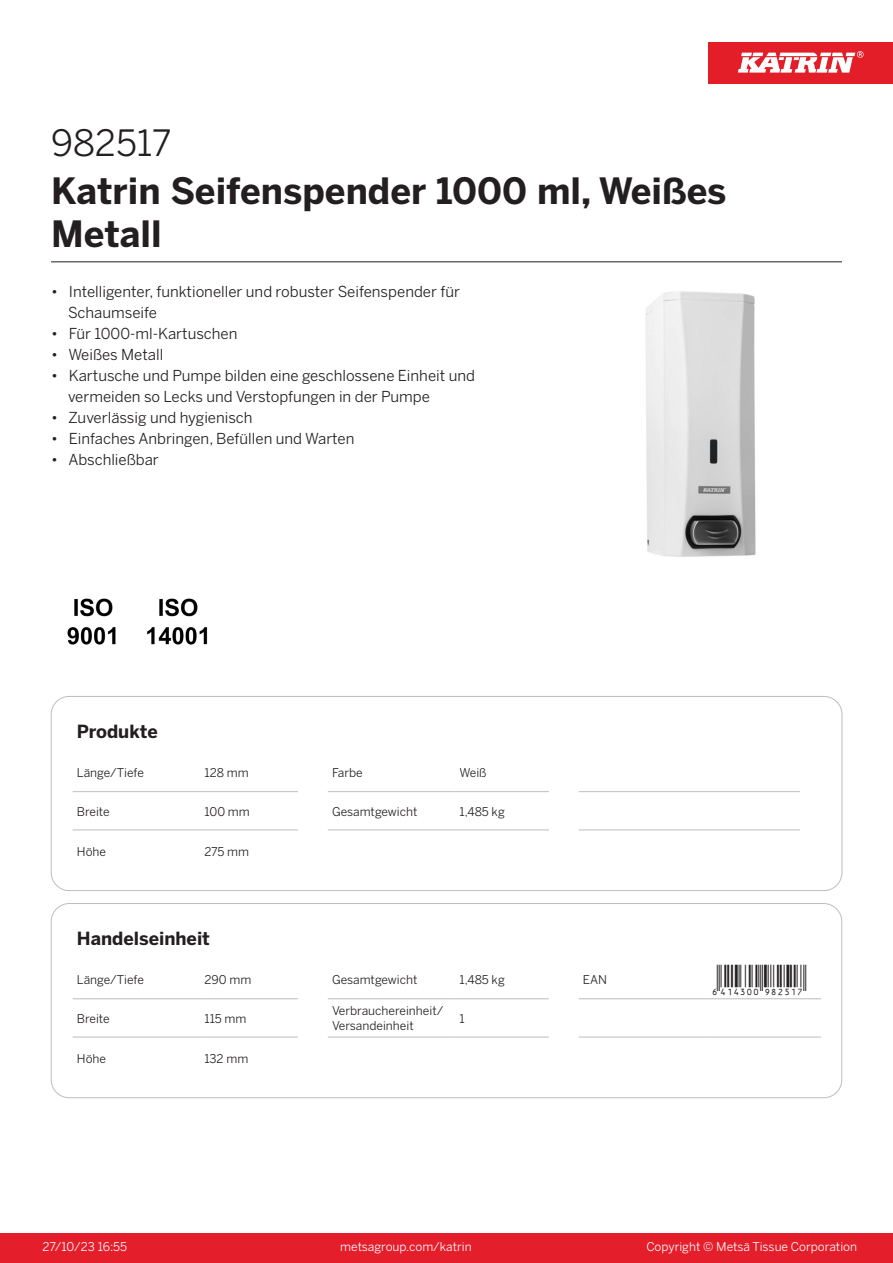
<style>
.page{position:relative;width:893px;height:1263px;background:#fff}
.page>*{position:absolute;margin:0;border:0;box-sizing:border-box;transform-origin:0 0}
.Product_Name{font:700 36px/43.2px "Benton Sans";color:#231f20}
.External_material_co{font:36px "Benton Sans";color:#231f20}
.T_EAN{font:30px "Viisas EAN Matala";color:#231f20}
.T_TableHeader{font:700 18px "Benton Sans";color:#231f20}
.MarketingBullets{font:15px/21px "Benton Sans";color:#231f20}
.T_TableBody{font:12px/14.4px "Benton Sans";color:#231f20}
.t1{font:12px "Benton Sans";color:#fff}
</style>
<div class="page">
<div style="left:0;top:1233px;width:893px;height:30px;background:#e41e2b"></div>
<div style="left:708px;top:43px;width:185px;height:41px;background:#e31e28"></div>
<svg style="left:738px;top:51px;width:126px;height:22px"></svg>
<hr style="left:73px;top:791px;width:127px;height:1px;background:#bcbdc0">
<hr style="left:200px;top:791px;width:98px;height:1px;background:#bcbdc0">
<hr style="left:328px;top:791px;width:127px;height:1px;background:#bcbdc0">
<hr style="left:455px;top:791px;width:94px;height:1px;background:#bcbdc0">
<hr style="left:579px;top:791px;width:127px;height:1px;background:#bcbdc0">
<hr style="left:706px;top:791px;width:94px;height:1px;background:#bcbdc0">
<hr style="left:73px;top:830px;width:127px;height:1px;background:#bcbdc0">
<hr style="left:200px;top:830px;width:98px;height:1px;background:#bcbdc0">
<hr style="left:328px;top:830px;width:127px;height:1px;background:#bcbdc0">
<hr style="left:455px;top:830px;width:94px;height:1px;background:#bcbdc0">
<hr style="left:579px;top:830px;width:127px;height:1px;background:#bcbdc0">
<hr style="left:706px;top:830px;width:94px;height:1px;background:#bcbdc0">
<div style="left:51px;top:696px;width:791px;height:195px;border:1px solid #bcbdc0;border-radius:18px"></div>
<hr style="left:73px;top:998px;width:127px;height:1px;background:#bcbdc0">
<hr style="left:200px;top:998px;width:98px;height:1px;background:#bcbdc0">
<hr style="left:328px;top:998px;width:127px;height:1px;background:#bcbdc0">
<hr style="left:455px;top:998px;width:94px;height:1px;background:#bcbdc0">
<hr style="left:579px;top:998px;width:127px;height:1px;background:#bcbdc0">
<hr style="left:706px;top:998px;width:115px;height:1px;background:#bcbdc0">
<hr style="left:73px;top:1037px;width:127px;height:1px;background:#bcbdc0">
<hr style="left:200px;top:1037px;width:98px;height:1px;background:#bcbdc0">
<hr style="left:328px;top:1037px;width:127px;height:1px;background:#bcbdc0">
<hr style="left:455px;top:1037px;width:94px;height:1px;background:#bcbdc0">
<hr style="left:579px;top:1037px;width:127px;height:1px;background:#bcbdc0">
<hr style="left:706px;top:1037px;width:115px;height:1px;background:#bcbdc0">
<div style="left:51px;top:903px;width:791px;height:195px;border:1px solid #bcbdc0;border-radius:18px"></div>
<img style="left:645px;top:291px;width:111px;height:266px">
<img style="left:67px;top:598px;width:49px;height:47px">
<img style="left:147px;top:598px;width:61px;height:47px">
<hr style="left:51px;top:261px;width:791px;height:1px;background:#231f20">
<p class="External_material_co" style="left:51px;top:121px;width:122px">982517</p>
<p class="Product_Name" style="left:51px;top:170px;width:677px">Katrin Seifenspender 1000 ml, Weißes<br>Metall</p>
<p class="MarketingBullets" style="left:68px;top:281px;width:393px;text-indent:-17px">• Intelligenter, funktioneller und robuster Seifenspender für<br>Schaumseife</p>
<p class="MarketingBullets" style="left:51px;top:323px;width:188px">• Für 1000-ml-Kartuschen</p>
<p class="MarketingBullets" style="left:51px;top:344px;width:114px">• Weißes Metall</p>
<p class="MarketingBullets" style="left:68px;top:365px;width:408px;text-indent:-17px">• Kartusche und Pumpe bilden eine geschlossene Einheit und vermeiden so Lecks und Verstopfungen in der Pumpe</p>
<p class="MarketingBullets" style="left:51px;top:407px;width:203px">• Zuverlässig und hygienisch</p>
<p class="MarketingBullets" style="left:51px;top:428px;width:305px">• Einfaches Anbringen, Befüllen und Warten</p>
<p class="MarketingBullets" style="left:51px;top:449px;width:109px">• Abschließbar</p>
<p class="T_TableHeader" style="left:77px;top:720px;width:82px">Produkte</p>
<p class="T_TableBody" style="left:77px;top:766px;width:68px">Länge/Tiefe</p>
<p class="T_TableBody" style="left:204px;top:766px;width:46px">128 mm</p>
<p class="T_TableBody" style="left:332px;top:766px;width:32px">Farbe</p>
<p class="T_TableBody" style="left:460px;top:766px;width:29px">Weiß</p>
<p class="T_TableBody" style="left:77px;top:804px;width:34px">Breite</p>
<p class="T_TableBody" style="left:204px;top:804px;width:47px">100 mm</p>
<p class="T_TableBody" style="left:332px;top:804px;width:87px">Gesamtgewicht</p>
<p class="T_TableBody" style="left:460px;top:804px;width:47px">1,485 kg</p>
<p class="T_TableBody" style="left:77px;top:844px;width:31px">Höhe</p>
<p class="T_TableBody" style="left:204px;top:844px;width:46px">275 mm</p>
<p class="T_TableHeader" style="left:77px;top:927px;width:135px">Handelseinheit</p>
<p class="T_TableBody" style="left:77px;top:973px;width:68px">Länge/Tiefe</p>
<p class="T_TableBody" style="left:204px;top:973px;width:48px">290 mm</p>
<p class="T_TableBody" style="left:332px;top:973px;width:87px">Gesamtgewicht</p>
<p class="T_TableBody" style="left:460px;top:973px;width:47px">1,485 kg</p>
<p class="T_TableBody" style="left:583px;top:973px;width:26px">EAN</p>
<p class="T_EAN" style="left:710px;top:964px;width:97px">*6414300982517*</p>
<p class="T_TableBody" style="left:77px;top:1011px;width:34px">Breite</p>
<p class="T_TableBody" style="left:204px;top:1011px;width:43px">115 mm</p>
<p class="T_TableBody" style="left:332px;top:1004px;width:113px">Verbrauchereinheit/<br>Versandeinheit</p>
<p class="T_TableBody" style="left:460px;top:1011px;width:7px">1</p>
<p class="T_TableBody" style="left:77px;top:1051px;width:31px">Höhe</p>
<p class="T_TableBody" style="left:204px;top:1051px;width:45px">132 mm</p>
<p class="t1" style="left:43px;top:1239px;width:86px">27/10/23 16:55</p>
<p class="t1" style="left:340px;top:1239px;width:133px">metsagroup.com/katrin</p>
<p class="t1" style="left:646px;top:1239px;width:212px">Copyright © Metsä Tissue Corporation</p>
</div>
